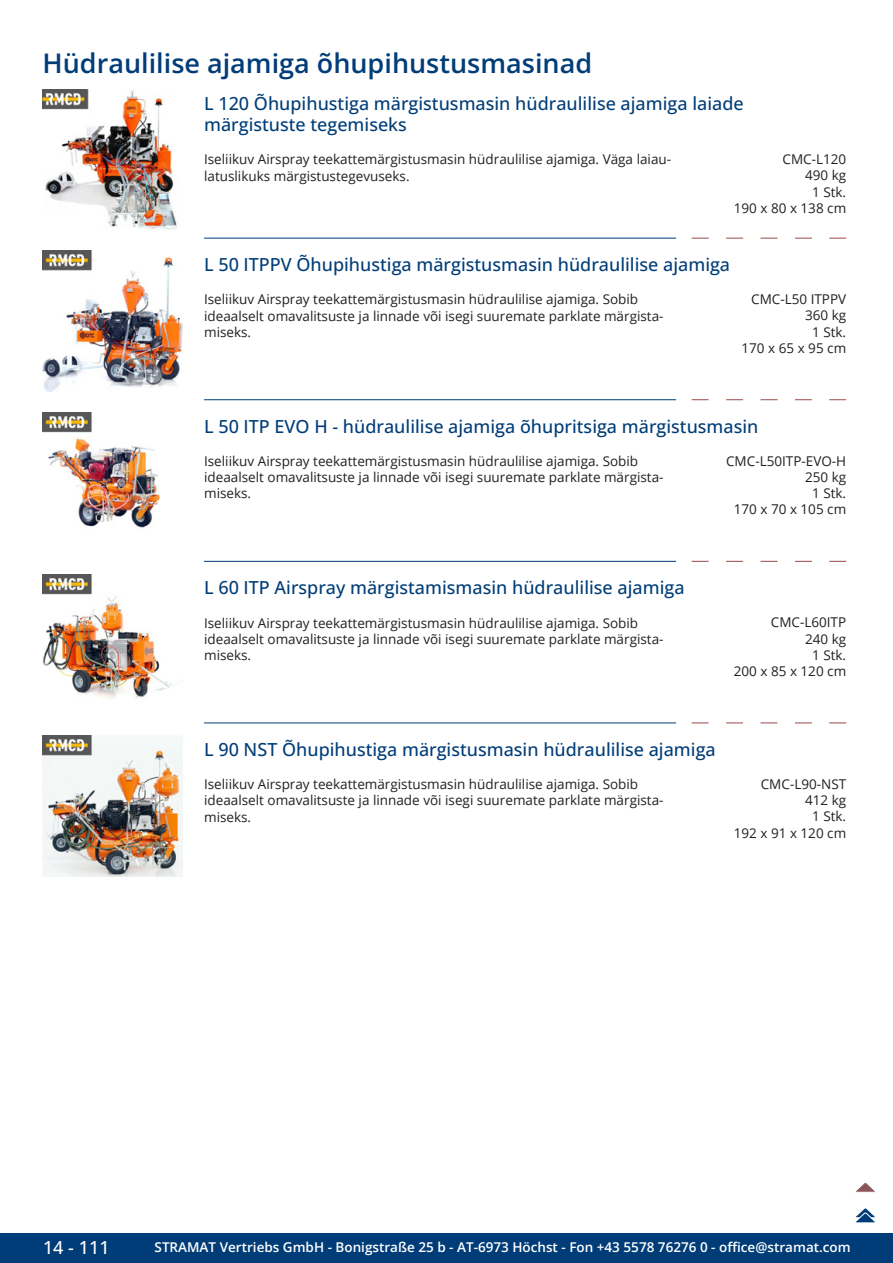
<style>
.page{position:relative;width:893px;height:1263px;background:#fff}
.page>*{position:absolute;margin:0;border:0;box-sizing:border-box;transform-origin:0 0}
.GruppeName{font:600 27px "Open Sans";color:#003d78}
.ArtikelName{font:500 18px/21.6px "Open Sans";color:#003d78}
.t1{font:500 18px "Open Sans";color:#fff}
.Beschreibung{font:13.5px/16.2px "Open Sans";color:#231f20}
.ArtikelNummer{font:13.5px "Open Sans";color:#231f20}
.t2{font:600 13.5px "Open Sans";color:#fff}
</style>
<div class="page">
<div style="left:0;top:1233px;width:893px;height:30px;background:#003d78"></div>
<img style="left:43px;top:89px;width:134px;height:141px">
<img style="left:43px;top:251px;width:140px;height:140px">
<svg style="left:692px;top:238px;width:17px;height:1px"></svg>
<svg style="left:726px;top:238px;width:17px;height:1px"></svg>
<svg style="left:760px;top:238px;width:17px;height:1px"></svg>
<svg style="left:795px;top:238px;width:17px;height:1px"></svg>
<svg style="left:829px;top:238px;width:17px;height:1px"></svg>
<hr style="left:204px;top:238px;width:472px;height:1px;background:#003d78">
<img style="left:43px;top:412px;width:117px;height:116px">
<svg style="left:692px;top:399px;width:17px;height:1px"></svg>
<svg style="left:726px;top:399px;width:17px;height:1px"></svg>
<svg style="left:760px;top:399px;width:17px;height:1px"></svg>
<svg style="left:795px;top:399px;width:17px;height:1px"></svg>
<svg style="left:829px;top:399px;width:17px;height:1px"></svg>
<hr style="left:204px;top:399px;width:472px;height:1px;background:#003d78">
<img style="left:43px;top:574px;width:129px;height:125px">
<svg style="left:692px;top:561px;width:17px;height:1px"></svg>
<svg style="left:726px;top:561px;width:17px;height:1px"></svg>
<svg style="left:760px;top:561px;width:17px;height:1px"></svg>
<svg style="left:795px;top:561px;width:17px;height:1px"></svg>
<svg style="left:829px;top:561px;width:17px;height:1px"></svg>
<hr style="left:204px;top:561px;width:472px;height:1px;background:#003d78">
<img style="left:43px;top:736px;width:140px;height:140px">
<svg style="left:692px;top:723px;width:17px;height:1px"></svg>
<svg style="left:726px;top:723px;width:17px;height:1px"></svg>
<svg style="left:760px;top:723px;width:17px;height:1px"></svg>
<svg style="left:795px;top:723px;width:17px;height:1px"></svg>
<svg style="left:829px;top:723px;width:17px;height:1px"></svg>
<hr style="left:204px;top:723px;width:472px;height:1px;background:#003d78">
<svg style="left:856px;top:1183px;width:19px;height:9px"></svg>
<svg style="left:855px;top:1208px;width:21px;height:15px"></svg>
<p class="GruppeName" style="left:43px;top:44px;width:551px">Hüdraulilise ajamiga õhupihustusmasinad</p>
<p class="ArtikelName" style="left:204px;top:92px;width:541px">L 120 Õhupihustiga märgistusmasin hüdraulilise ajamiga laiade märgistuste tegemiseks</p>
<p class="Beschreibung" style="left:204px;top:151px;width:469px">Iseliikuv Airspray teekattemärgistusmasin hüdraulilise ajamiga. Väga laiau&shy;latuslikuks märgistustegevuseks.</p>
<p class="ArtikelNummer" style="left:782px;top:150px;width:65px">CMC-L120</p>
<p class="ArtikelNummer" style="left:805px;top:166px;width:43px">490 kg</p>
<p class="ArtikelNummer" style="left:812px;top:182px;width:36px">1 Stk.</p>
<p class="ArtikelNummer" style="left:734px;top:199px;width:114px">190 x 80 x 138 cm</p>
<p class="ArtikelName" style="left:204px;top:253px;width:528px">L 50 ITPPV Õhupihustiga märgistusmasin hüdraulilise ajamiga</p>
<p class="Beschreibung" style="left:204px;top:291px;width:461px">Iseliikuv Airspray teekattemärgistusmasin hüdraulilise ajamiga. Sobib ideaalselt omavalitsuste ja linnade või isegi suuremate parklate märgista&shy;miseks.</p>
<p class="ArtikelNummer" style="left:751px;top:290px;width:97px">CMC-L50 ITPPV</p>
<p class="ArtikelNummer" style="left:805px;top:306px;width:43px">360 kg</p>
<p class="ArtikelNummer" style="left:812px;top:322px;width:36px">1 Stk.</p>
<p class="ArtikelNummer" style="left:741px;top:339px;width:106px">170 x 65 x 95 cm</p>
<p class="ArtikelName" style="left:204px;top:415px;width:556px">L 50 ITP EVO H - hüdraulilise ajamiga õhupritsiga märgistusmasin</p>
<p class="Beschreibung" style="left:204px;top:453px;width:461px">Iseliikuv Airspray teekattemärgistusmasin hüdraulilise ajamiga. Sobib ideaalselt omavalitsuste ja linnade või isegi suuremate parklate märgista&shy;miseks.</p>
<p class="ArtikelNummer" style="left:726px;top:452px;width:122px">CMC-L50ITP-EVO-H</p>
<p class="ArtikelNummer" style="left:805px;top:468px;width:43px">250 kg</p>
<p class="ArtikelNummer" style="left:812px;top:484px;width:36px">1 Stk.</p>
<p class="ArtikelNummer" style="left:734px;top:500px;width:114px">170 x 70 x 105 cm</p>
<p class="ArtikelName" style="left:204px;top:576px;width:482px">L 60 ITP Airspray märgistamismasin hüdraulilise ajamiga</p>
<p class="Beschreibung" style="left:204px;top:614px;width:461px">Iseliikuv Airspray teekattemärgistusmasin hüdraulilise ajamiga. Sobib ideaalselt omavalitsuste ja linnade või isegi suuremate parklate märgista&shy;miseks.</p>
<p class="ArtikelNummer" style="left:771px;top:613px;width:77px">CMC-L60ITP</p>
<p class="ArtikelNummer" style="left:805px;top:629px;width:43px">240 kg</p>
<p class="ArtikelNummer" style="left:812px;top:646px;width:36px">1 Stk.</p>
<p class="ArtikelNummer" style="left:734px;top:662px;width:114px">200 x 85 x 120 cm</p>
<p class="ArtikelName" style="left:204px;top:738px;width:513px">L 90 NST Õhupihustiga märgistusmasin hüdraulilise ajamiga</p>
<p class="Beschreibung" style="left:204px;top:776px;width:461px">Iseliikuv Airspray teekattemärgistusmasin hüdraulilise ajamiga. Sobib ideaalselt omavalitsuste ja linnade või isegi suuremate parklate märgista&shy;miseks.</p>
<p class="ArtikelNummer" style="left:761px;top:775px;width:87px">CMC-L90-NST</p>
<p class="ArtikelNummer" style="left:805px;top:791px;width:43px">412 kg</p>
<p class="ArtikelNummer" style="left:812px;top:807px;width:36px">1 Stk.</p>
<p class="ArtikelNummer" style="left:734px;top:823px;width:114px">192 x 91 x 120 cm</p>
<h2 class="t1" style="left:43px;top:1234px;width:68px">14 - 111</h2>
<p class="t2" style="left:155px;top:1238px;width:698px">STRAMAT Vertriebs GmbH - Bonigstraße 25 b - AT-6973 Höchst - Fon +43 5578 76276 0 - office@stramat.com</p>
</div>
